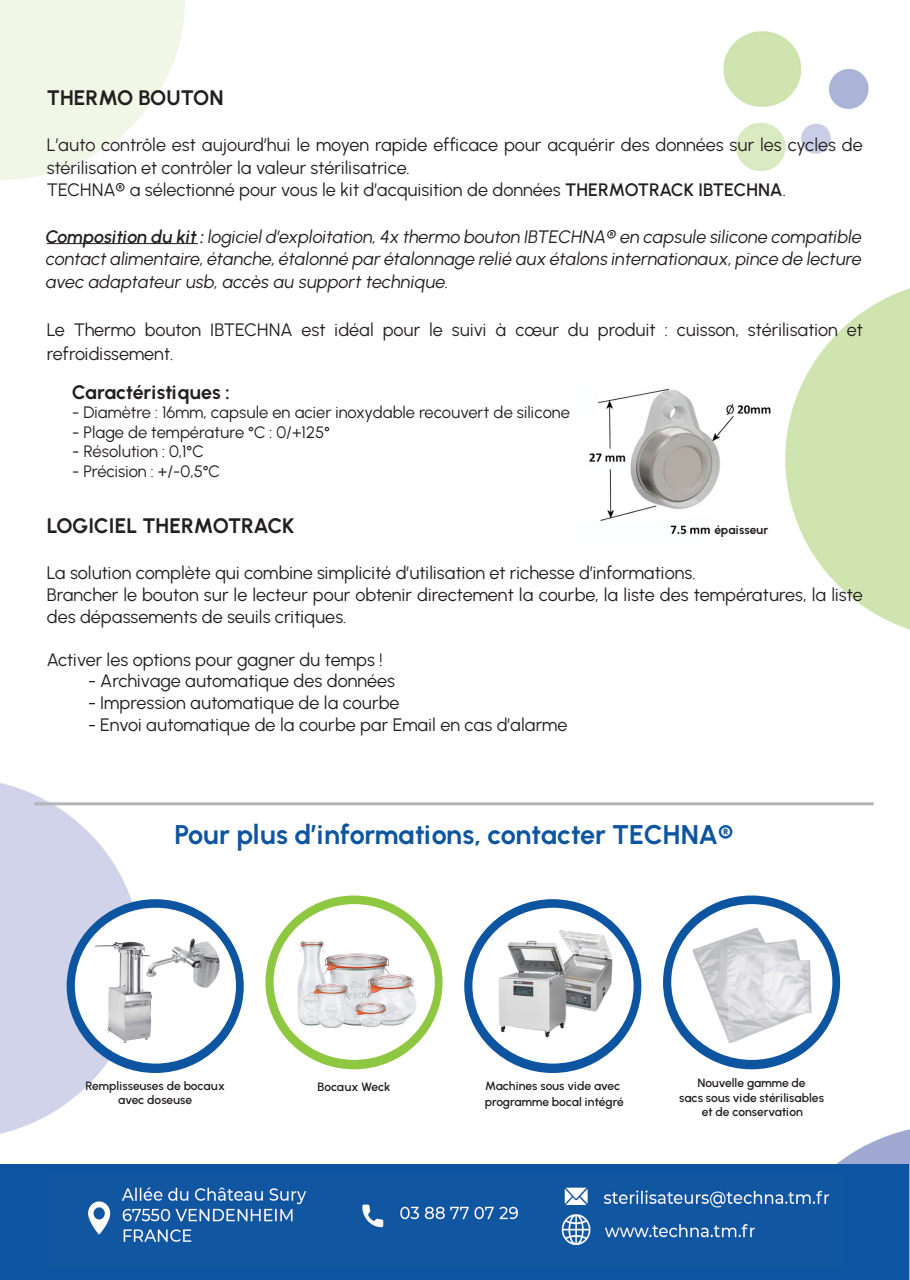
<style>
.page{position:relative;width:910px;height:1280px;background:#fff}
.page>*{position:absolute;margin:0;border:0;box-sizing:border-box;transform-origin:0 0}
.t1{font:700 27px "Urbanist";letter-spacing:-.01em;color:#0e55a1}
.t2{font:700 21px "Urbanist";color:#231f20}
.t3{font:700 19.5px "Urbanist";letter-spacing:-.01em;color:#231f20}
.t4{font:18px/22.5px "Urbanist";color:#231f20}
.t5{font:italic 18px/22.5px "Urbanist";letter-spacing:-.005em;color:#231f20;text-align:justify}
.t6{font:16.5px "Urbanist";letter-spacing:-.005em;color:#231f20}
.t7{font:600 12px "Urbanist";letter-spacing:-.005em;color:#231f20}
.t8{font:700 12px "Urbanist";letter-spacing:-.005em;color:#231f20}
.s1{font-size:19.5px}
.s2{font-weight:600}
</style>
<div class="page">
<img style="left:0;top:0;width:910px;height:1280px">
<hr style="left:47px;top:243px;width:151px;height:1px;background:#231f20">
<img style="left:576px;top:381px;width:195px;height:160px">
<div style="left:67px;top:899px;width:177px;height:174px;background:#0e55a1;border-radius:50%"></div>
<div style="left:464px;top:899px;width:177px;height:174px;background:#0e55a1;border-radius:50%"></div>
<div style="left:265px;top:895px;width:178px;height:174px;background:#8ec740;border-radius:50%"></div>
<div style="left:663px;top:895px;width:177px;height:174px;background:#0e55a1;border-radius:50%"></div>
<div style="left:75px;top:908px;width:161px;height:155px;background:#fff;border-radius:50%"></div>
<div style="left:472px;top:908px;width:162px;height:155px;background:#fff;border-radius:50%"></div>
<div style="left:274px;top:904px;width:161px;height:156px;background:#fff;border-radius:50%"></div>
<div style="left:671px;top:904px;width:161px;height:156px;background:#fff;border-radius:50%"></div>
<hr style="left:34px;top:802px;width:840px;height:3px;background:#b4b5b8">
<img style="left:297px;top:940px;width:119px;height:88px">
<img style="left:560px;top:920px;width:74px;height:105px">
<img style="left:464px;top:931px;width:153px;height:112px">
<img style="left:165px;top:931px;width:55px;height:57px">
<img style="left:79px;top:940px;width:86px;height:104px">
<div style="left:713px;top:517px;width:37px;height:23px;background:#fff"></div>
<img style="left:690px;top:922px;width:123px;height:120px">
<div style="left:0;top:1164px;width:909px;height:116px;background:#0e55a1"></div>
<img style="left:88px;top:1187px;width:742px;height:58px">
<p class="t2" style="left:47px;top:85px;width:178px">THERMO BOUTON</p>
<p class="t4" style="left:47px;top:134px;width:818px">L’auto contrôle est aujourd’hui le moyen rapide efficace pour acquérir des données sur les cycles de stérilisation et contrôler la valeur stérilisatrice.</p>
<p class="t4" style="left:47px;top:179px;width:741px">TECHNA<span class="s1">®</span> a sélectionné pour vous le kit d’acquisition de données <span class="s2">THERMOTRACK IBTECHNA</span>.</p>
<p class="t5" style="left:47px;top:225px;width:818px"><span class="s2">Composition du kit :</span> logiciel d’exploitation, 4x thermo bouton IBTECHNA<span class="s1">®</span> en capsule silicone compatible contact alimentaire, étanche, étalonné par étalonnage relié aux étalons internationaux, pince de lecture avec adaptateur usb, accès au support technique.</p>
<p class="t4" style="left:47px;top:317px;width:818px;line-height:24px">Le Thermo bouton IBTECHNA est idéal pour le suivi à cœur du produit : cuisson, stérilisation et refroidissement.</p>
<p class="t3" style="left:72px;top:380px;width:159px">Caractéristiques :</p>
<p class="t6" style="left:72px;top:403px;width:499px">- Diamètre : 16mm, capsule en acier inoxydable recouvert de silicone</p>
<p class="t6" style="left:72px;top:422px;width:259px">- Plage de température °C : 0/+125°</p>
<p class="t6" style="left:72px;top:442px;width:133px">- Résolution : 0,1°C</p>
<p class="t6" style="left:72px;top:461px;width:149px">- Précision : +/-0,5°C</p>
<p class="t2" style="left:47px;top:513px;width:249px">LOGICIEL THERMOTRACK</p>
<p class="t4" style="left:47px;top:562px;width:650px">La solution complète qui combine simplicité d’utilisation et richesse d’informations.</p>
<p class="t4" style="left:47px;top:584px;width:818px;line-height:21.6px">Brancher le bouton sur le lecteur pour obtenir directement la courbe, la liste des températures, la liste des dépassements de seuils critiques.</p>
<p class="t4" style="left:47px;top:648px;width:337px">Activer les options pour gagner du temps !</p>
<p class="t4" style="left:88px;top:670px;width:309px">- Archivage automatique des données</p>
<p class="t4" style="left:88px;top:691px;width:313px">- Impression automatique de la courbe</p>
<p class="t4" style="left:88px;top:713px;width:481px">- Envoi automatique de la courbe par Email en cas d’alarme</p>
<p class="t8" style="left:714px;top:522px;width:55px">épaisseur</p>
<p class="t1" style="left:174px;top:818px;width:560px">Pour plus d’informations, contacter TECHNA®</p>
<p class="t7" style="left:85px;top:1078px;width:141px">Remplisseuses de bocaux</p>
<p class="t7" style="left:118px;top:1093px;width:75px">avec doseuse</p>
<p class="t7" style="left:317px;top:1080px;width:75px">Bocaux Weck</p>
<p class="t7" style="left:485px;top:1078px;width:136px">Machines sous vide avec</p>
<p class="t7" style="left:485px;top:1094px;width:140px">programme bocal intégré</p>
<p class="t7" style="left:697px;top:1076px;width:110px">Nouvelle gamme de</p>
<p class="t7" style="left:679px;top:1090px;width:146px">sacs sous vide stérilisables</p>
<p class="t7" style="left:702px;top:1105px;width:103px">et de conservation</p>
</div>
